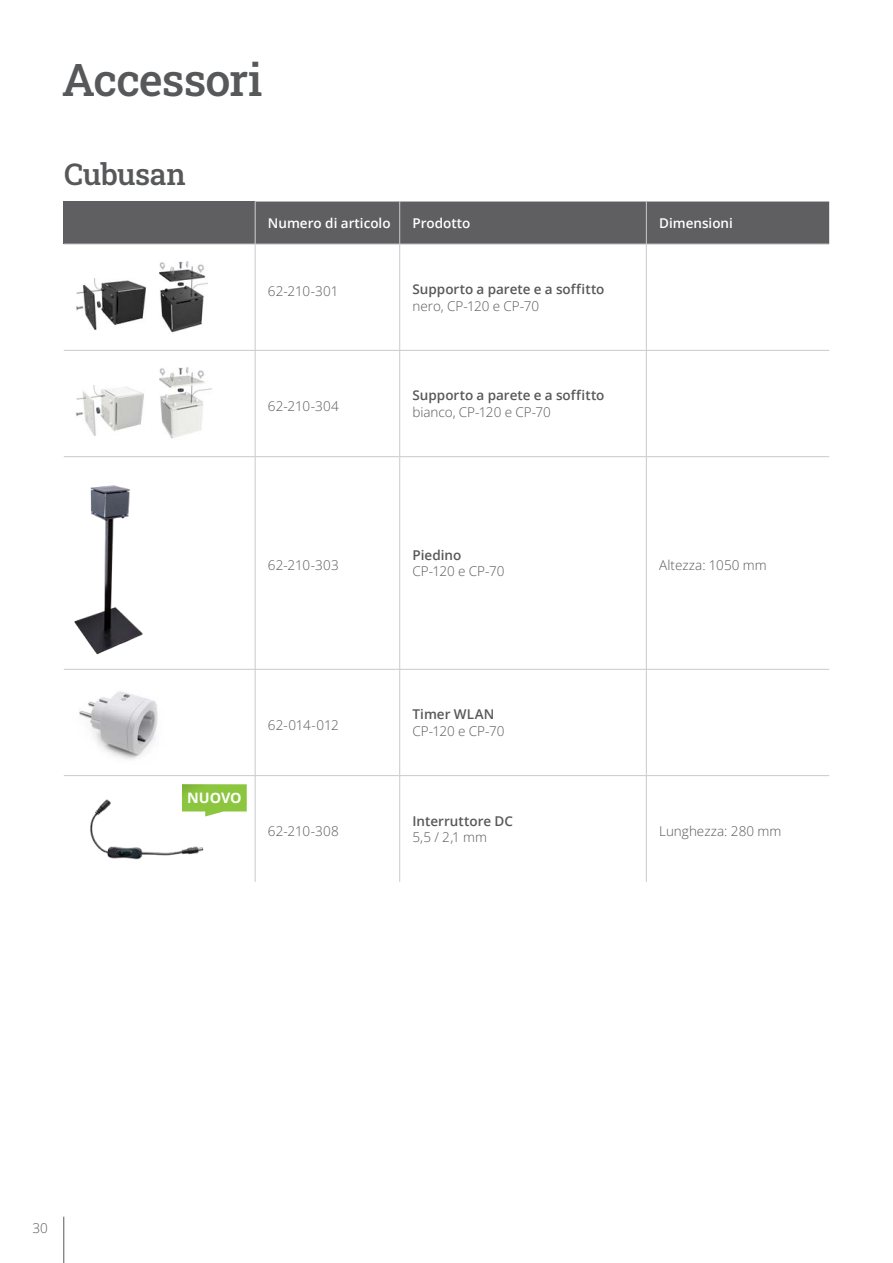
<style>
.page{position:relative;width:893px;height:1263px;background:#fff}
.page>*{position:absolute;margin:0;border:0;box-sizing:border-box;transform-origin:0 0}
.t1{font:45px "Roboto Slab";letter-spacing:-.02em;color:#57585a}
.t2{font:30px "Roboto Slab";letter-spacing:-.015em;color:#57585a}
.copy{font:700 14.4px "Open Sans";letter-spacing:-.005em;color:#fff}
.t3{font:13.5px "Open Sans";color:#57585a}
.t4{font:600 13.5px/16.5px "Open Sans";color:#57585a}
.copy_bold_OpenSansSemiBold_9_11{font:600 13.5px "Open Sans";color:#fff}
.s1{font-weight:400}
</style>
<div class="page">
<svg style="left:182px;top:784px;width:65px;height:31px"></svg>
<div style="left:64px;top:202px;width:191px;height:42px;background:#5f5f62"></div>
<div style="left:256px;top:202px;width:573px;height:42px;background:#5f5f62"></div>
<hr style="left:64px;top:244px;width:191px;height:1px;background:#c9cacc">
<hr style="left:255px;top:244px;width:144px;height:1px;background:#c9cacc">
<hr style="left:400px;top:244px;width:246px;height:1px;background:#c9cacc">
<hr style="left:646px;top:244px;width:183px;height:1px;background:#c9cacc">
<hr style="left:64px;top:350px;width:191px;height:1px;background:#c9cacc">
<hr style="left:255px;top:350px;width:144px;height:1px;background:#c9cacc">
<hr style="left:400px;top:350px;width:246px;height:1px;background:#c9cacc">
<hr style="left:646px;top:350px;width:183px;height:1px;background:#c9cacc">
<hr style="left:64px;top:456px;width:191px;height:1px;background:#c9cacc">
<hr style="left:255px;top:456px;width:144px;height:1px;background:#c9cacc">
<hr style="left:400px;top:456px;width:246px;height:1px;background:#c9cacc">
<hr style="left:646px;top:456px;width:183px;height:1px;background:#c9cacc">
<hr style="left:64px;top:669px;width:191px;height:1px;background:#c9cacc">
<hr style="left:255px;top:669px;width:144px;height:1px;background:#c9cacc">
<hr style="left:400px;top:669px;width:246px;height:1px;background:#c9cacc">
<hr style="left:646px;top:669px;width:183px;height:1px;background:#c9cacc">
<hr style="left:64px;top:775px;width:191px;height:1px;background:#c9cacc">
<hr style="left:255px;top:775px;width:144px;height:1px;background:#c9cacc">
<hr style="left:400px;top:775px;width:246px;height:1px;background:#c9cacc">
<hr style="left:646px;top:775px;width:183px;height:1px;background:#c9cacc">
<hr style="left:255px;top:202px;width:1px;height:42px;background:#c9cacc">
<hr style="left:255px;top:244px;width:1px;height:106px;background:#c9cacc">
<hr style="left:255px;top:351px;width:1px;height:105px;background:#c9cacc">
<hr style="left:255px;top:457px;width:1px;height:212px;background:#c9cacc">
<hr style="left:255px;top:669px;width:1px;height:106px;background:#c9cacc">
<hr style="left:255px;top:776px;width:1px;height:106px;background:#c9cacc">
<hr style="left:399px;top:202px;width:1px;height:42px;background:#c9cacc">
<hr style="left:646px;top:202px;width:1px;height:42px;background:#c9cacc">
<hr style="left:399px;top:244px;width:1px;height:106px;background:#c9cacc">
<hr style="left:646px;top:244px;width:1px;height:106px;background:#c9cacc">
<hr style="left:399px;top:350px;width:1px;height:107px;background:#c9cacc">
<hr style="left:646px;top:350px;width:1px;height:107px;background:#c9cacc">
<hr style="left:399px;top:457px;width:1px;height:212px;background:#c9cacc">
<hr style="left:646px;top:457px;width:1px;height:212px;background:#c9cacc">
<hr style="left:399px;top:669px;width:1px;height:107px;background:#c9cacc">
<hr style="left:646px;top:669px;width:1px;height:107px;background:#c9cacc">
<hr style="left:399px;top:776px;width:1px;height:106px;background:#c9cacc">
<hr style="left:646px;top:776px;width:1px;height:106px;background:#c9cacc">
<img style="left:159px;top:261px;width:49px;height:72px">
<img style="left:76px;top:279px;width:70px;height:51px">
<img style="left:76px;top:385px;width:68px;height:51px">
<img style="left:159px;top:367px;width:53px;height:72px">
<img style="left:74px;top:485px;width:69px;height:170px">
<img style="left:79px;top:691px;width:79px;height:68px">
<img style="left:90px;top:790px;width:123px;height:70px">
<hr style="left:64px;top:1217px;width:1px;height:46px;background:#57585a">
<h3 class="t1" style="left:62px;top:49px;width:202px">Accessori</h3>
<h3 class="t2" style="left:64px;top:153px;width:123px">Cubusan</h3>
<p class="copy_bold_OpenSansSemiBold_9_11" style="left:268px;top:214px;width:124px">Numero di articolo</p>
<p class="copy_bold_OpenSansSemiBold_9_11" style="left:412px;top:214px;width:59px">Prodotto</p>
<p class="copy_bold_OpenSansSemiBold_9_11" style="left:659px;top:214px;width:75px">Dimensioni</p>
<h3 class="t3" style="left:268px;top:282px;width:72px">62-210-301</h3>
<h3 class="t4" style="left:412px;top:281px;width:194px">Supporto a parete e a soffitto</h3>
<h3 class="t3" style="left:412px;top:296px;width:128px">nero, CP-120 e CP-70</h3>
<h3 class="t3" style="left:268px;top:397px;width:73px">62-210-304</h3>
<h3 class="t3" style="left:268px;top:556px;width:72px">62-210-303</h3>
<h3 class="t4" style="left:412px;top:387px;width:194px">Supporto a parete e a soffitto</h3>
<h3 class="t3" style="left:412px;top:403px;width:140px">bianco, CP-120 e CP-70</h3>
<h3 class="t4" style="left:412px;top:546px;width:50px">Piedino</h3>
<h3 class="t3" style="left:412px;top:562px;width:93px">CP-120 e CP-70</h3>
<h3 class="t3" style="left:659px;top:556px;width:109px">Altezza: 1050 mm</h3>
<p class="copy" style="left:187px;top:787px;width:56px">NUOVO</p>
<h3 class="t3" style="left:268px;top:715px;width:73px">62-014-012</h3>
<h3 class="t4" style="left:412px;top:706px;width:83px">Timer WLAN</h3>
<h3 class="t3" style="left:412px;top:722px;width:93px">CP-120 e CP-70</h3>
<h3 class="t3" style="left:268px;top:822px;width:72px">62-210-308</h3>
<h3 class="t4" style="left:412px;top:812px;width:102px">Interruttore DC<br><span class="s1">5,5 / 2,1 mm</span></h3>
<h3 class="t3" style="left:659px;top:822px;width:124px">Lunghezza: 280 mm</h3>
<p class="t3" style="left:32px;top:1219px;width:17px">30</p>
</div>
